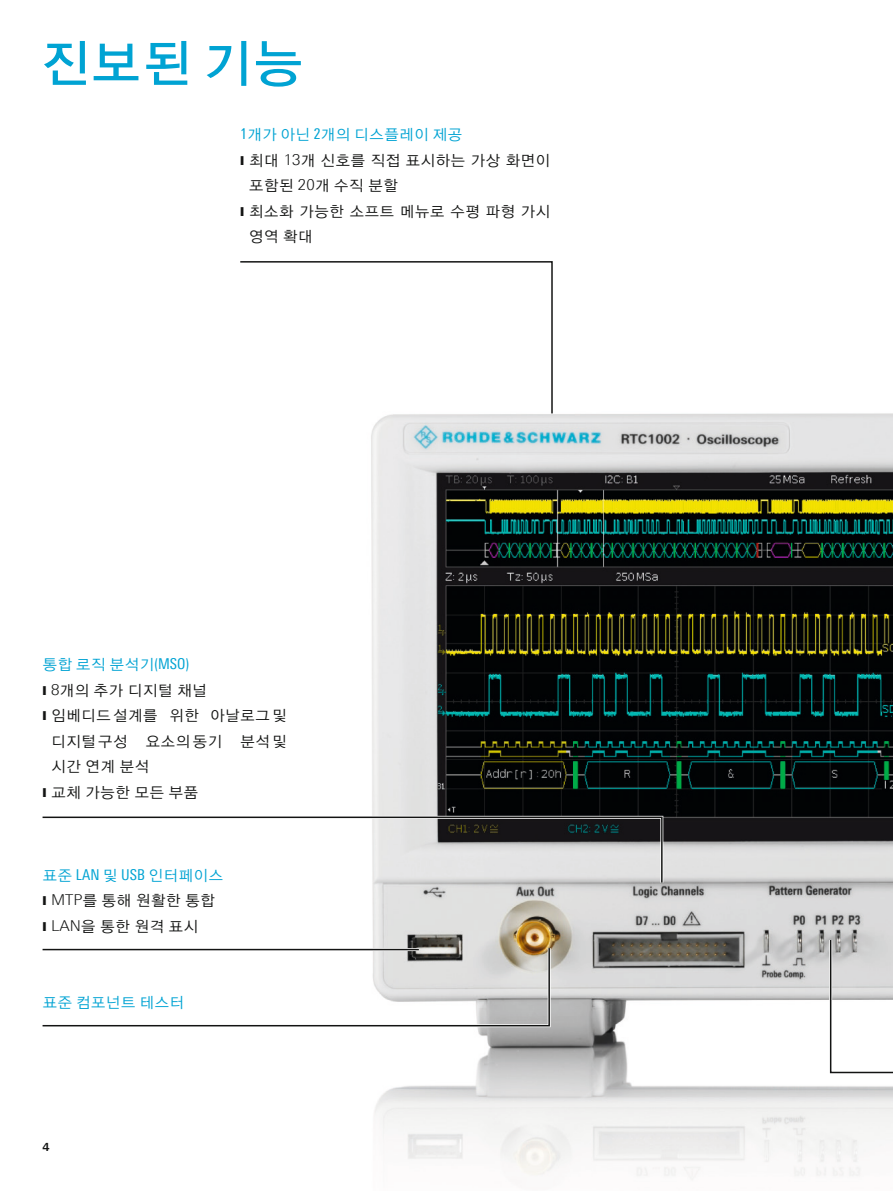
<style>
.page{position:relative;width:893px;height:1191px;background:#fff}
.page>*{position:absolute;margin:0;border:0;box-sizing:border-box;transform-origin:0 0}
.t1{font:51px "YDIYGO130 KS Cpc EUC H";color:#00a3d3}
.t2{font:15px/25.5px "YDIYGO120 KS Cpc EUC H";color:#131413}
.t3{font:15px "YDIYGO120 KS Cpc EUC H";color:#00a3d3}
.t4{font:700 11.25px "Linotype Univers 630";color:#131413}
.s1{font-family:"Linotype Univers 420 Cn"}
.s2{font-family:"Linotype Univers 330";font-weight:300;font-size:18px}
.s3{font-family:"Linotype Univers 330";font-weight:300}
.s4{color:#00a3d3}
.s5{font-family:"Linotype Univers 420 Cn";color:#00a3d3}
</style>
<div class="page">
<img style="left:371px;top:413px;width:522px;height:767px">
<svg style="left:828px;top:937px;width:65px;height:138px"></svg>
<svg style="left:371px;top:814px;width:294px;height:71px"></svg>
<svg style="left:42px;top:816px;width:621px;height:68px"></svg>
<svg style="left:240px;top:261px;width:313px;height:154px"></svg>
<svg style="left:42px;top:945px;width:510px;height:83px"></svg>
<h1 class="t1" style="left:40px;top:38px;width:266px">진보된 기능</h1>
<p class="t3" style="left:240px;top:127px;width:224px"><span class="s1">1</span>개가 아닌 <span class="s1">2</span>개의 디스플레이 제공</p>
<p class="t2" style="left:240px;top:148px;width:312px"><span class="s2">❙</span> 최대 <span class="s3">13</span>개 신호를 직접 표시하는 가상 화면이</p>
<p class="t2" style="left:249px;top:173px;width:151px">포함된 <span class="s3">20</span>개 수직 분할</p>
<p class="t2" style="left:240px;top:199px;width:312px"><span class="s2">❙</span> 최소화 가능한 소프트 메뉴로 수평 파형 가시</p>
<p class="t2" style="left:249px;top:224px;width:66px">영역 확대</p>
<p class="t3" style="left:43px;top:657px;width:148px">통합 로직 분석기<span class="s1">(MSO)</span></p>
<p class="t2" style="left:43px;top:677px;width:166px"><span class="s2">❙</span> <span class="s3">8</span>개의 추가 디지털 채널</p>
<p class="t2" style="left:43px;top:703px;width:246px"><span class="s2">❙</span> 임베디드설계를 위한 아날로그및</p>
<p class="t2" style="left:51px;top:728px;width:237px">디지털구성 요소의동기 분석및</p>
<p class="t2" style="left:51px;top:754px;width:100px">시간 연계 분석</p>
<p class="t2" style="left:43px;top:779px;width:158px"><span class="s2">❙</span> 교체 가능한 모든 부품</p>
<p class="t2" style="left:43px;top:862px;width:182px"><span class="s4">표준</span> <span class="s5">LAN</span> <span class="s4">및</span> <span class="s5">USB</span> <span class="s4">인터페이스 </span><span class="s2">❙</span> <span class="s3">MTP</span>를 통해 원활한 통합<br><span class="s2">❙</span> <span class="s3">LAN</span>을 통한 원격 표시</p>
<p class="t3" style="left:43px;top:995px;width:143px">표준 컴포넌트 테스터</p>
<p class="t4" style="left:43px;top:1139px;width:9px">4</p>
</div>
